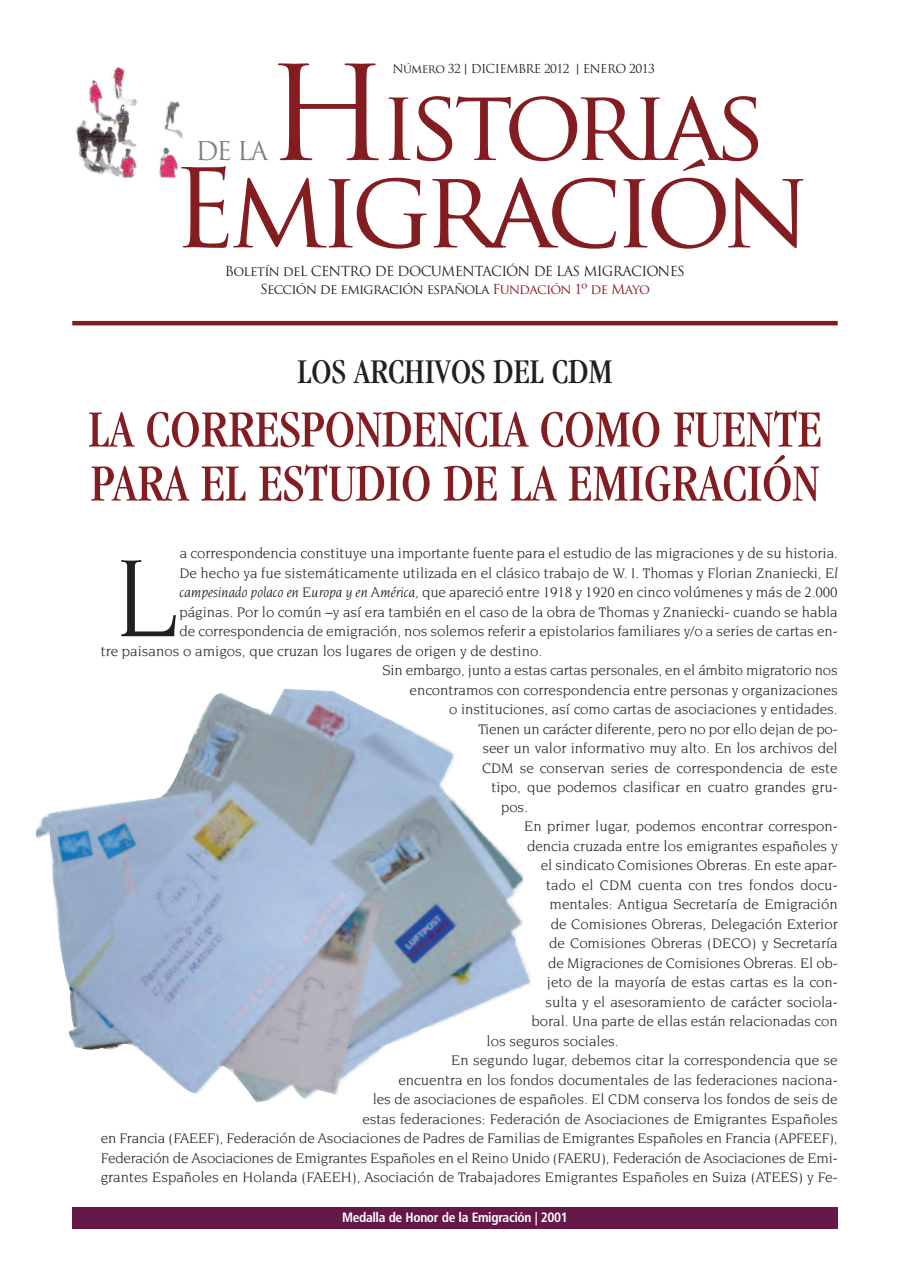
<style>
.page{position:relative;width:910px;height:1280px;background:#fff}
.page>*{position:absolute;margin:0;border:0;box-sizing:border-box;transform-origin:0 0}
.t1{font:118.95px "Novarese";color:#231f20}
.t2{font:106.5px "Trajan Pro";letter-spacing:-.075em;color:#841d21}
.t3{font:97.5px "Trajan Pro";letter-spacing:-.075em;color:#841d21}
.t4{font:condensed 54px/54px "Garamond";letter-spacing:.005em;color:#841d21}
.t5{font:condensed 36px "Garamond";letter-spacing:.005em;color:#231f20}
.t6{font:25.2px "Trajan Pro";color:#807f7d}
.t7{font:15px "Novarese";color:#231f20}
.t8{font:13.5px/18px "Trajan Pro";letter-spacing:-.05em;color:#231f20;text-align:center}
.t9{font:700 condensed 13.5px "Frutiger";letter-spacing:-.025em;color:#fff}
.t10{font:12px "Trajan Pro";letter-spacing:-.05em;color:#231f20}
.s1{font-family:"Lucida Grande"}
.s2{font-size:127.95px}
.s3{color:#841d21}
.s4{font-style:italic}
</style>
<div class="page">
<img style="left:75px;top:67px;width:108px;height:111px">
<div style="left:72px;top:1208px;width:766px;height:21px;background:#661948"></div>
<hr style="left:72px;top:321px;width:766px;height:4px;background:#841d21">
<img style="left:35px;top:689px;width:496px;height:414px">
<p class="t10" style="left:393px;top:64px;width:264px">Número 32 <span class="s1">|</span> DICIEMBRE 2012 <span class="s1">|</span> ENERO 2013</p>
<h3 class="t3" style="left:266px;top:87px;width:502px"><span class="s2">H</span>istorias</h3>
<h2 class="t2" style="left:171px;top:167px;width:640px">Emigración</h2>
<h3 class="t6" style="left:196px;top:141px;width:74px">DE LA</h3>
<p class="t8" style="left:225px;top:263px;width:461px">Boletín deL CENTRO DE DOCUMENTACIÓN DE LAS MIGRACIONES<br>Sección de emigración española <span class="s3">Fundación 1º de Mayo</span></p>
<h3 class="t5" style="left:297px;top:357px;width:317px">LOS ARCHIVOS DEL CDM</h3>
<h3 class="t4" style="left:88px;top:406px;width:735px">LA CORRESPONDENCIA COMO FUENTE<br>PARA EL ESTUDIO DE LA EMIGRACIÓN</h3>
<p class="t7" style="left:180px;top:547px;width:660px">a correspondencia constituye una importante fuente para el estudio de las migraciones y de su historia.</p>
<p class="t7" style="left:179px;top:567px;width:660px">De hecho ya fue sistemáticamente utilizada en el clásico trabajo de W. I. Thomas y Florian Znaniecki, <span class="s4">El</span></p>
<p class="t7" style="left:179px;top:586px;width:660px"><span class="s4">campesinado polaco en Europa y en América</span>, que apareció entre 1918 y 1920 en cinco volúmenes y más de 2.000</p>
<p class="t7" style="left:179px;top:606px;width:660px">páginas. Por lo común –y así era también en el caso de la obra de Thomas y Znaniecki- cuando se habla</p>
<p class="t7" style="left:179px;top:625px;width:660px">de correspondencia de emigración, nos solemos referir a epistolarios familiares y/o a series de cartas en-</p>
<p class="t7" style="left:101px;top:645px;width:443px">tre paisanos o amigos, que cruzan los lugares de origen y de destino.</p>
<p class="t7" style="left:382px;top:664px;width:457px">Sin embargo, junto a estas cartas personales, en el ámbito migratorio nos</p>
<p class="t7" style="left:409px;top:684px;width:430px">encontramos con correspondencia entre personas y organizaciones</p>
<p class="t7" style="left:449px;top:703px;width:390px">o instituciones, así como cartas de asociaciones y entidades.</p>
<p class="t7" style="left:478px;top:723px;width:361px">Tienen un carácter diferente, pero no por ello dejan de po-</p>
<p class="t7" style="left:482px;top:742px;width:357px">seer un valor informativo muy alto. En los archivos del</p>
<p class="t7" style="left:482px;top:762px;width:357px">CDM se conservan series de correspondencia de este</p>
<p class="t7" style="left:491px;top:781px;width:348px">tipo, que podemos clasificar en cuatro grandes gru-</p>
<p class="t7" style="left:501px;top:801px;width:29px">pos.</p>
<p class="t7" style="left:524px;top:820px;width:315px">En primer lugar, podemos encontrar correspon-</p>
<p class="t7" style="left:527px;top:840px;width:312px">dencia cruzada entre los emigrantes españoles y</p>
<p class="t7" style="left:541px;top:859px;width:298px">el sindicato Comisiones Obreras. En este apar-</p>
<p class="t7" style="left:546px;top:879px;width:293px">tado el CDM cuenta con tres fondos docu-</p>
<p class="t7" style="left:549px;top:898px;width:290px">mentales: Antigua Secretaría de Emigración</p>
<p class="t7" style="left:551px;top:918px;width:288px">de Comisiones Obreras, Delegación Exterior</p>
<p class="t7" style="left:549px;top:937px;width:290px">de Comisiones Obreras (DECO) y Secretaría</p>
<p class="t7" style="left:548px;top:957px;width:291px">de Migraciones de Comisiones Obreras. El ob-</p>
<p class="t7" style="left:547px;top:976px;width:292px">jeto de la mayoría de estas cartas es la con-</p>
<p class="t7" style="left:546px;top:996px;width:294px">sulta y el asesoramiento de carácter sociola-</p>
<p class="t7" style="left:531px;top:1015px;width:308px">boral. Una parte de ellas están relacionadas con</p>
<p class="t7" style="left:487px;top:1035px;width:134px">los seguros sociales.</p>
<p class="t7" style="left:451px;top:1054px;width:388px">En segundo lugar, debemos citar la correspondencia que se</p>
<p class="t7" style="left:398px;top:1074px;width:441px">encuentra en los fondos documentales de las federaciones naciona-</p>
<p class="t7" style="left:373px;top:1093px;width:467px">les de asociaciones de españoles. El CDM conserva los fondos de seis de</p>
<p class="t7" style="left:362px;top:1113px;width:477px">estas federaciones: Federación de Asociaciones de Emigrantes Españoles</p>
<p class="t7" style="left:101px;top:1132px;width:738px">en Francia (FAEEF), Federación de Asociaciones de Padres de Familias de Emigrantes Españoles en Francia (APFEEF),</p>
<p class="t7" style="left:101px;top:1152px;width:738px">Federación de Asociaciones de Emigrantes Españoles en el Reino Unido (FAERU), Federación de Asociaciones de Emi-</p>
<p class="t7" style="left:101px;top:1171px;width:738px">grantes Españoles en Holanda (FAEEH), Asociación de Trabajadores Emigrantes Españoles en Suiza (ATEES) y Fe-</p>
<p class="t9" style="left:342px;top:1212px;width:227px">Medalla de Honor de la Emigración | 2001</p>
<h1 class="t1" style="left:113px;top:549px;width:68px">L</h1>
</div>
